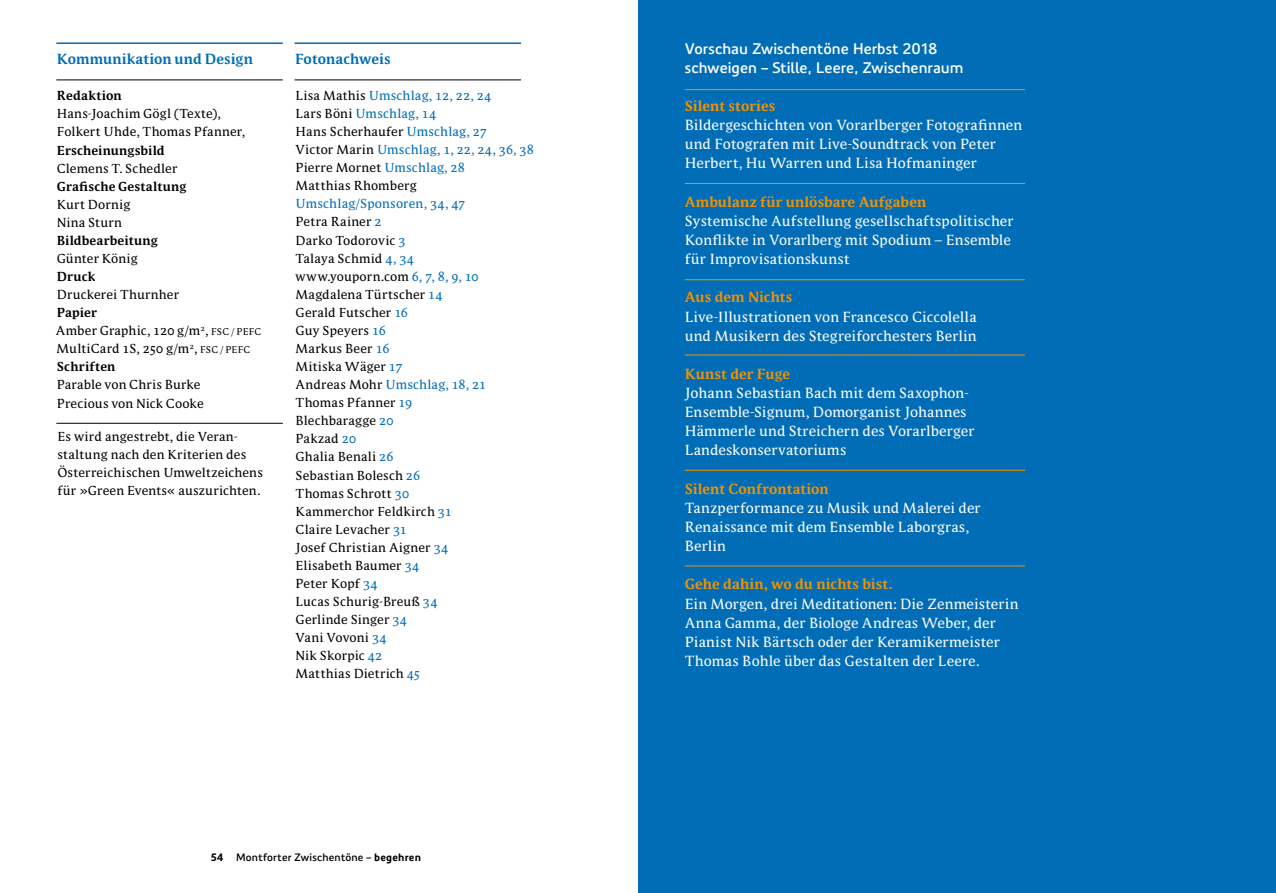
<style>
.page{position:relative;width:1276px;height:893px;background:#fff}
.page>*{position:absolute;margin:0;border:0;box-sizing:border-box;transform-origin:0 0}
.t1{font:600 15px/19.2px "Precious Sans Two";letter-spacing:.005em;color:#fff}
.t2{font:13.5px/19.2px "Parable";letter-spacing:.005em;color:#fff}
.t3{font:700 13.5px "Parable";letter-spacing:.005em;color:#f39200}
.t4{font:700 13.5px "Parable";letter-spacing:.005em;color:#006db6}
.t5{font:12px/18px "Parable";letter-spacing:.01em;color:#000}
.t6{font:700 12px "Parable";letter-spacing:.01em;color:#000}
.t7{font:600 10.5px "Precious Sans Two";letter-spacing:.02em;color:#000}
.s1{font-weight:700}
.s2{font-size:9px}
.s3{color:#006db6}
</style>
<div class="page">
<hr style="left:56px;top:42px;width:227px;height:2px;background:#006db6">
<hr style="left:56px;top:80px;width:227px;height:1px;background:#000">
<hr style="left:56px;top:423px;width:227px;height:1px;background:#000">
<hr style="left:294px;top:42px;width:227px;height:2px;background:#006db6">
<hr style="left:294px;top:80px;width:227px;height:1px;background:#000">
<div style="left:638px;top:0;width:638px;height:893px;background:#006db6"></div>
<hr style="left:685px;top:183px;width:340px;height:1px;background:#f39200">
<hr style="left:685px;top:279px;width:340px;height:1px;background:#f39200">
<hr style="left:685px;top:355px;width:340px;height:1px;background:#f39200">
<hr style="left:685px;top:89px;width:340px;height:1px;background:#f39200">
<hr style="left:685px;top:470px;width:340px;height:1px;background:#f39200">
<hr style="left:685px;top:566px;width:340px;height:1px;background:#f39200">
<p class="t4" style="left:57px;top:50px;width:198px">Kommunikation und Design</p>
<p class="t6" style="left:57px;top:88px;width:66px">Redaktion</p>
<p class="t5" style="left:57px;top:105px;width:190px">Hans-Joachim Gögl (Texte),<br>Folkert Uhde, Thomas Pfanner,</p>
<p class="t6" style="left:57px;top:142px;width:109px">Erscheinungsbild</p>
<p class="t5" style="left:57px;top:159px;width:122px">Clemens T. Schedler</p>
<p class="t6" style="left:57px;top:178px;width:131px">Grafische Gestaltung</p>
<p class="t5" style="left:57px;top:195px;width:75px">Kurt Dornig<br>Nina Sturn</p>
<p class="t6" style="left:57px;top:232px;width:103px">Bildbearbeitung</p>
<p class="t5" style="left:57px;top:249px;width:83px">Günter König</p>
<p class="t6" style="left:57px;top:269px;width:40px">Druck</p>
<p class="t5" style="left:57px;top:285px;width:124px">Druckerei Thurnher</p>
<p class="t5" style="left:56px;top:304px;width:207px"><span class="s1">Papier<br></span>Amber Graphic, 120 g/m<sup>2</sup>, <span class="s2">FSC / PEFC<br></span>MultiCard 1S, 250 g/m<sup>2</sup>, <span class="s2">FSC / PEFC<br></span><span class="s1">Schriften</span></p>
<p class="t5" style="left:57px;top:376px;width:148px">Parable von Chris Burke<br>Precious von Nick Cooke</p>
<p class="t5" style="left:57px;top:428px;width:207px">Es wird angestrebt, die Veran&shy;staltung nach den Kriterien des Österreichischen Umweltzeichens für »Green Events« auszurichten.</p>
<p class="t4" style="left:295px;top:50px;width:97px">Fotonachweis</p>
<p class="t5" style="left:296px;top:86px;width:240px">Lisa Mathis <span class="s3">Umschlag, 12, 22, 24<br></span>Lars Böni <span class="s3">Umschlag, 14<br></span>Hans Scherhaufer <span class="s3">Umschlag, 27<br></span>Victor Marin <span class="s3">Umschlag, 1, 22, 24, 36, 38<br></span>Pierre Mornet <span class="s3">Umschlag, 28<br></span>Matthias Rhomberg</p>
<p class="t5" style="left:296px;top:195px;width:192px"><span class="s3">Umschlag/Sponsoren, 34, 47<br></span>Petra Rainer <span class="s3">2<br></span>Darko Todorovic <span class="s3">3<br></span>Talaya Schmid <span class="s3">4, 34 </span>www.youporn.com <span class="s3">6, 7, 8, 9, 10<br></span>Magdalena Türtscher <span class="s3">14<br></span>Gerald Futscher <span class="s3">16<br></span>Guy Speyers <span class="s3">16<br></span>Markus Beer <span class="s3">16<br></span>Mitiska Wäger <span class="s3">17<br></span>Andreas Mohr <span class="s3">Umschlag, 18, 21<br></span>Thomas Pfanner <span class="s3">19<br></span>Blechbaragge <span class="s3">20<br></span>Pakzad <span class="s3">20<br></span>Ghalia Benali <span class="s3">26<br></span>Sebastian Bolesch <span class="s3">26<br></span>Thomas Schrott <span class="s3">30<br></span>Kammerchor Feldkirch <span class="s3">31<br></span>Claire Levacher <span class="s3">31<br></span>Josef Christian Aigner <span class="s3">34<br></span>Elisabeth Baumer <span class="s3">34<br></span>Peter Kopf <span class="s3">34<br></span>Lucas Schurig-Breuß <span class="s3">34<br></span>Gerlinde Singer <span class="s3">34<br></span>Vani Vovoni <span class="s3">34<br></span>Nik Skorpic <span class="s3">42<br></span>Matthias Dietrich <span class="s3">45</span></p>
<p class="t7" style="left:211px;top:850px;width:212px"><span class="s1">54</span> Montforter Zwischentöne – <span class="s1">begehren</span></p>
<p class="t1" style="left:685px;top:39px;width:280px">Vorschau Zwischentöne Herbst 2018 schweigen – Stille, Leere, Zwischenraum</p>
<p class="t3" style="left:685px;top:97px;width:92px">Silent stories</p>
<p class="t2" style="left:685px;top:115px;width:339px">Bildergeschichten von Vorarlberger Fotografinnen und Fotografen mit Live-Soundtrack von Peter<br>Herbert, Hu Warren und Lisa Hofmaninger</p>
<p class="t3" style="left:685px;top:193px;width:243px">Ambulanz für unlösbare Aufgaben</p>
<p class="t2" style="left:685px;top:211px;width:330px">Systemische Aufstellung gesellschaftspolitischer<br>Konflikte in Vorarlberg mit Spodium – Ensemble für Improvisationskunst</p>
<p class="t3" style="left:685px;top:288px;width:109px">Aus dem Nichts</p>
<p class="t2" style="left:685px;top:307px;width:293px">Live-Illustrationen von Francesco Ciccolella und Musikern des Stegreiforchesters Berlin</p>
<p class="t3" style="left:685px;top:365px;width:107px">Kunst der Fuge</p>
<p class="t2" style="left:685px;top:383px;width:291px">Johann Sebastian Bach mit dem Saxophon-Ensemble-Signum, Domorganist Johannes Hämmerle und Streichern des Vorarlberger Landeskonservatoriums</p>
<p class="t3" style="left:685px;top:480px;width:145px">Silent Confrontation</p>
<p class="t2" style="left:685px;top:498px;width:297px">Tanzperformance zu Musik und Malerei der<br>Renaissance mit dem Ensemble Laborgras,<br>Berlin</p>
<p class="t3" style="left:685px;top:575px;width:209px">Gehe dahin, wo du nichts bist.</p>
<p class="t2" style="left:685px;top:594px;width:335px">Ein Morgen, drei Meditationen: Die Zenmeisterin Anna Gamma, der Biologe Andreas Weber, der Pianist Nik Bärtsch oder der Keramikermeister Thomas Bohle über das Gestalten der Leere.</p>
</div>
